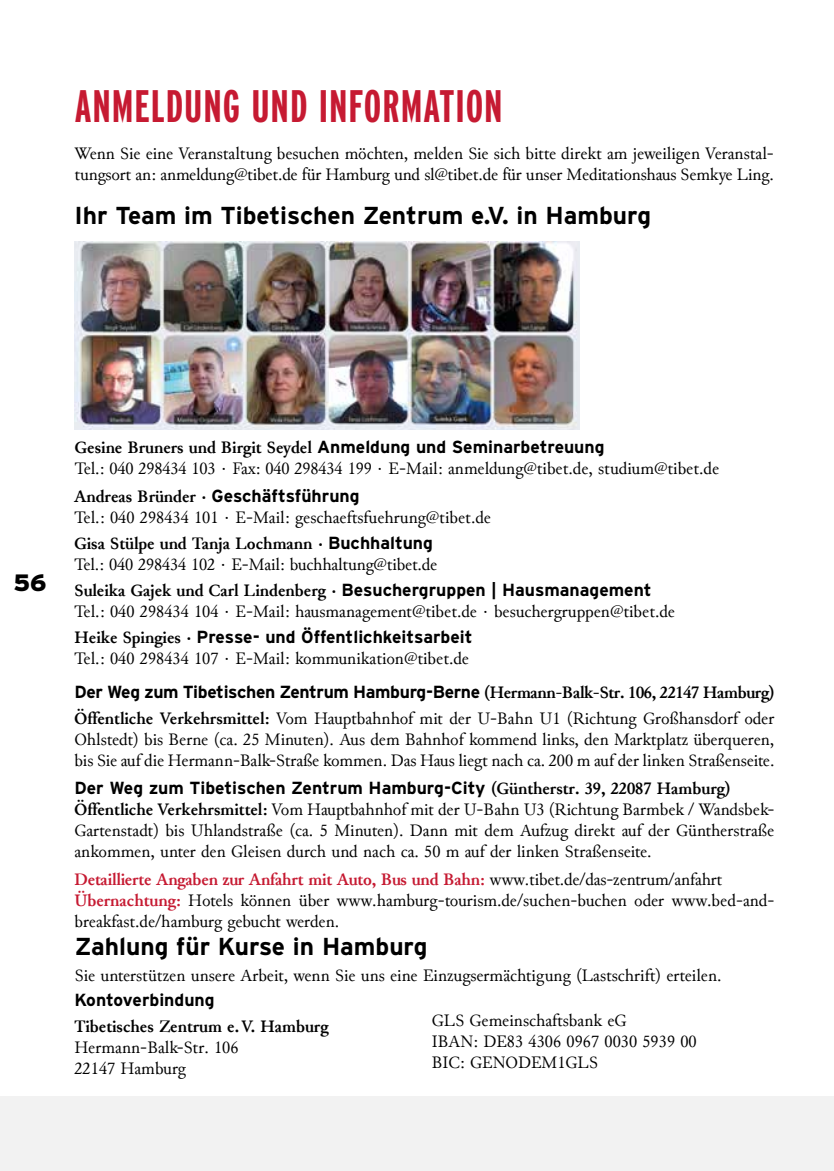
<style>
.page{position:relative;width:834px;height:1171px;background:#fff}
.page>*{position:absolute;margin:0;border:0;box-sizing:border-box;transform-origin:0 0}
.t1{font:700 45.5px "Interstate Compressed";letter-spacing:.02em;color:#c61a32}
.t2{font:700 24.5px "Interstate";color:#000}
.t3{font:900 23.62px "Interstate";color:#000}
.t4{font:17.5px/21px "Junicode";color:#000}
.t5{font:700 17.5px "Interstate";letter-spacing:-.005em;color:#000}
.t6{font:700 17.5px "Junicode";color:#000}
.s1{font-weight:700}
.s2{font-family:"Interstate";font-weight:700}
.s3{font-family:"Junicode"}
.s4{font-weight:700;color:#c61a32}
</style>
<div class="page">
<div style="left:0;top:1096px;width:833px;height:75px;background:#f2f2f2"></div>
<img style="left:75px;top:241px;width:504px;height:189px">
<h1 class="t1" style="left:75px;top:81px;width:429px">ANMELDUNG UND INFORMATION</h1>
<p class="t4" style="left:74px;top:143px;width:700px">Wenn Sie eine Veranstaltung besuchen möchten, melden Sie sich bitte direkt am jeweiligen Veranstal&shy;tungsort an: anmeldung@tibet.de für Hamburg und sl@tibet.de für unser Meditationshaus Semkye Ling.</p>
<h2 class="t2" style="left:74px;top:201px;width:578px">Ihr Team im Tibetischen Zentrum e.V. in Hamburg</h2>
<h3 class="t3" style="left:13px;top:569px;width:35px">56</h3>
<p class="t4" style="left:75px;top:437px;width:645px"><span class="s1">Gesine Bruners und Birgit Seydel</span> <span class="s2">Anmeldung und Seminarbetreuung<br></span>Tel.: 040 298434 103 · Fax: 040 298434 199 · E-Mail: anmeldung@tibet.de, studium@tibet.de</p>
<p class="t5" style="left:74px;top:486px;width:286px"><span class="s3">Andreas Bründer ·</span> Geschäftsführung</p>
<p class="t4" style="left:74px;top:504px;width:418px;line-height:25.9px">Tel.: 040 298434 101 · E-Mail: geschaeftsfuehrung@tibet.de<br><span class="s1">Gisa Stülpe und Tanja Lochmann ·</span> <span class="s2">Buchhaltung</span></p>
<p class="t4" style="left:74px;top:551px;width:578px;line-height:25.9px">Tel.: 040 298434 102 · E-Mail: buchhaltung@tibet.de<br><span class="s1">Suleika Gajek und Carl Lindenberg ·</span> <span class="s2">Besuchergruppen | Hausmanagement</span></p>
<p class="t4" style="left:74px;top:601px;width:602px">Tel.: 040 298434 104 · E-Mail: hausmanagement@tibet.de · besuchergruppen@tibet.de</p>
<p class="t5" style="left:74px;top:627px;width:399px"><span class="s3">Heike Spingies ·</span> Presse- und Öffentlichkeitsarbeit</p>
<p class="t4" style="left:74px;top:648px;width:396px">Tel.: 040 298434 107 · E-Mail: kommunikation@tibet.de</p>
<p class="t5" style="left:74px;top:681px;width:701px">Der Weg zum Tibetischen Zentrum Hamburg-Berne <span class="s3">(Hermann-Balk-Str. 106, 22147 Hamburg)</span></p>
<p class="t4" style="left:74px;top:707px;width:701px;text-align:justify"><span class="s1">Öffentliche Verkehrsmittel:</span> Vom Hauptbahnhof mit der U-Bahn U1 (Richtung Großhansdorf oder Ohlstedt) bis Berne (ca. 25 Minuten). Aus dem Bahnhof kommend links, den Marktplatz überqueren, bis Sie auf die Hermann-Balk-Straße kommen. Das Haus liegt nach ca. 200 m auf der linken Straßenseite.</p>
<p class="t5" style="left:74px;top:778px;width:657px">Der Weg zum Tibetischen Zentrum Hamburg-City <span class="s3">(Güntherstr. 39, 22087 Hamburg)</span></p>
<p class="t4" style="left:74px;top:798px;width:701px;text-align:justify"><span class="s1">Öffentliche Verkehrsmittel:</span> Vom Hauptbahnhof mit der U-Bahn U3 (Richtung Barmbek / Wandsbek-Gartenstadt) bis Uhlandstraße (ca. 5 Minuten). Dann mit dem Aufzug direkt auf der Güntherstraße ankommen, unter den Gleisen durch und nach ca. 50 m auf der linken Straßenseite.</p>
<p class="t4" style="left:74px;top:868px;width:701px"><span class="s4">Detaillierte Angaben zur Anfahrt mit Auto, Bus und Bahn:</span> www.tibet.de/das-zentrum/anfahrt<br><span class="s4">Übernachtung:</span> Hotels können über www.hamburg-tourism.de/suchen-buchen oder www.bed-and&shy;breakfast.de/hamburg gebucht werden.</p>
<h2 class="t2" style="left:75px;top:933px;width:354px">Zahlung für Kurse in Hamburg</h2>
<p class="t4" style="left:75px;top:965px;width:648px">Sie unterstützen unsere Arbeit, wenn Sie uns eine Einzugsermächtigung (Lastschrift) erteilen.</p>
<p class="t5" style="left:74px;top:989px;width:142px">Kontoverbindung</p>
<p class="t6" style="left:74px;top:1012px;width:255px">Tibetisches Zentrum e.V. Hamburg</p>
<p class="t4" style="left:74px;top:1036px;width:166px">Hermann-Balk-Str. 106<br>22147 Hamburg</p>
<p class="t4" style="left:432px;top:1010px;width:266px">GLS Gemeinschaftsbank eG<br>IBAN: DE83 4306 0967 0030 5939 00<br>BIC: GENODEM1GLS</p>
</div>
